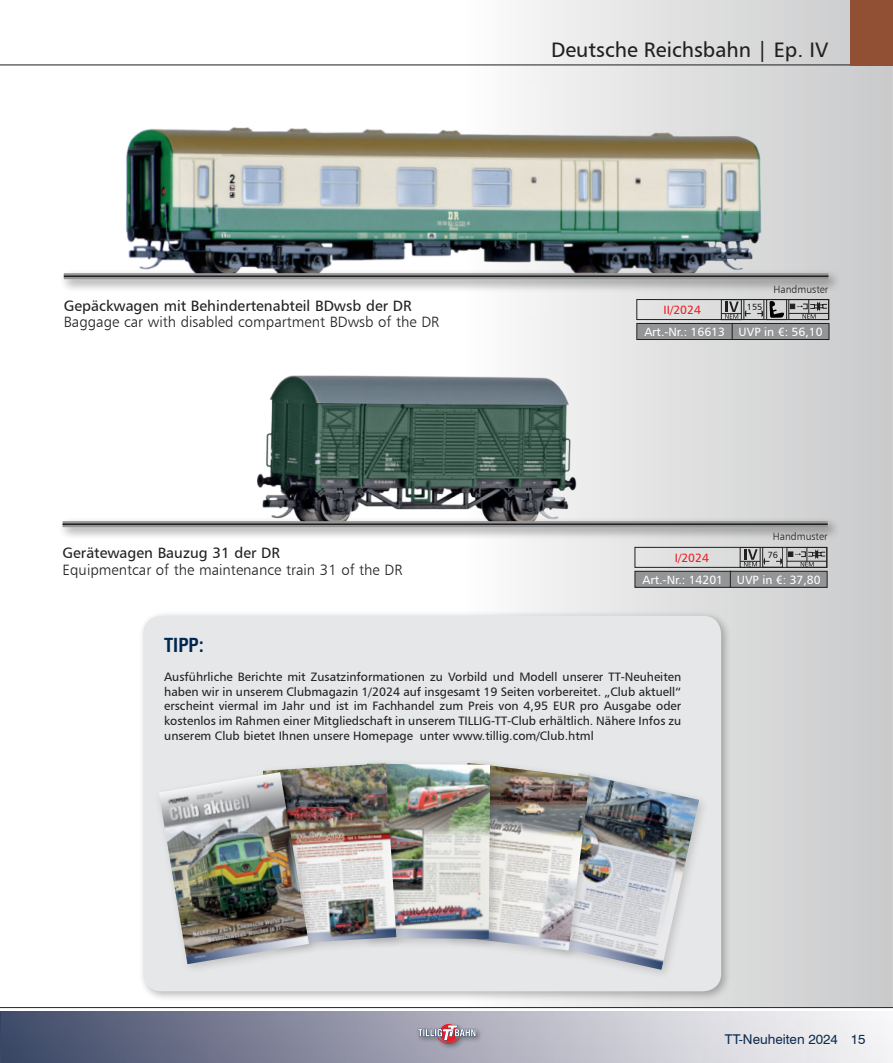
<style>
.page{position:relative;width:893px;height:1063px;background:#fff}
.page>*{position:absolute;margin:0;border:0;box-sizing:border-box;transform-origin:0 0}
.t1{font:21px "Humanist 777 BT Roman B";color:#221f1f}
.t2{font:700 condensed 18.9px "Swiss 721 BT";color:#002652}
.t3{font:15px "Humanist 777 BT Light B";color:#221f1f}
.t4{font:15px "Humanist 777 BT Roman B";color:#221f1f}
.t5{font:13.5px "Swiss 721 BT";color:#0f2c4e}
.t6{font:12.15px/14.7px "Humanist 777 BT Roman B";color:#221f1f;text-align:justify}
.t7{font:12px "Humanist 777 BT Roman B";color:#fff}
.t8{font:12px "Humanist 777 BT Roman B";color:#ed1c24}
.t9{font:10.5px "Humanist 777 BT Light B";color:#221f1f}
.t10{font:9px "Humanist 777 BT Roman B";color:#221f1f}
</style>
<div class="page">
<img style="left:0;top:0;width:893px;height:1007px">
<img style="left:0;top:1011px;width:893px;height:52px">
<hr style="left:0;top:1007px;width:893px;height:1px;background:#0f2c4e">
<div style="left:416px;top:1022px;width:67px;height:28px;background:#221f1f;opacity:.5"></div>
<svg style="left:418px;top:1024px;width:58px;height:20px"></svg>
<hr style="left:0;top:64px;width:893px;height:1px;background:#221f1f">
<img style="left:256px;top:327px;width:323px;height:246px">
<img style="left:116px;top:96px;width:648px;height:206px">
<div style="left:851px;top:0;width:42px;height:65px;background:#914f33"></div>
<div style="left:637px;top:299px;width:192px;height:21px;border:1px solid #221f1f"></div>
<div style="left:637px;top:323px;width:96px;height:17px;background:#939597"></div>
<div style="left:637px;top:323px;width:96px;height:17px;border:1px solid #221f1f"></div>
<div style="left:732px;top:323px;width:97px;height:17px;background:#939597"></div>
<div style="left:732px;top:323px;width:97px;height:17px;border:1px solid #221f1f"></div>
<div style="left:721px;top:299px;width:20px;height:21px;border:1px solid #221f1f"></div>
<div style="left:744px;top:299px;width:20px;height:21px;border:1px solid #221f1f"></div>
<svg style="left:721px;top:302px;width:30px;height:17px"></svg>
<svg style="left:757px;top:311px;width:6px;height:5px"></svg>
<div style="left:789px;top:299px;width:40px;height:21px;border:1px solid #221f1f"></div>
<hr style="left:789px;top:313px;width:40px;height:1px;background:#221f1f">
<div style="left:766px;top:299px;width:21px;height:21px;border:1px solid #221f1f"></div>
<svg style="left:769px;top:300px;width:59px;height:19px"></svg>
<div style="left:59px;top:268px;width:783px;height:25px;background:#221f1f;opacity:.5"></div>
<div style="left:64px;top:273px;width:764px;height:6px;background:#939597"></div>
<hr style="left:64px;top:275px;width:764px;height:2px;background:#221f1f">
<div style="left:635px;top:547px;width:192px;height:21px;border:1px solid #221f1f"></div>
<div style="left:635px;top:571px;width:96px;height:16px;background:#939597"></div>
<div style="left:635px;top:571px;width:96px;height:17px;border:1px solid #221f1f"></div>
<div style="left:730px;top:571px;width:97px;height:16px;background:#939597"></div>
<div style="left:730px;top:571px;width:97px;height:17px;border:1px solid #221f1f"></div>
<div style="left:740px;top:547px;width:20px;height:21px;border:1px solid #221f1f"></div>
<div style="left:762px;top:547px;width:21px;height:20px;border:1px solid #221f1f"></div>
<svg style="left:740px;top:549px;width:29px;height:18px"></svg>
<svg style="left:776px;top:559px;width:6px;height:5px"></svg>
<div style="left:787px;top:547px;width:40px;height:21px;border:1px solid #221f1f"></div>
<svg style="left:788px;top:547px;width:38px;height:20px"></svg>
<hr style="left:787px;top:561px;width:40px;height:1px;background:#221f1f">
<div style="left:58px;top:516px;width:783px;height:25px;background:#221f1f;opacity:.5"></div>
<div style="left:63px;top:521px;width:765px;height:6px;background:#939597"></div>
<hr style="left:63px;top:523px;width:765px;height:2px;background:#221f1f">
<div style="left:138px;top:611px;width:594px;height:392px;background:#221f1f;opacity:.33"></div>
<div style="left:143px;top:616px;width:578px;height:375px;background:#e6e7e8;border-radius:18px"></div>
<img style="left:600px;top:777px;width:99px;height:193px">
<div style="left:442px;top:758px;width:158px;height:203px;background:#221f1f;opacity:.18"></div>
<img style="left:446px;top:763px;width:144px;height:188px">
<div style="left:360px;top:758px;width:141px;height:192px;background:#221f1f;opacity:.18"></div>
<img style="left:407px;top:764px;width:83px;height:175px">
<div style="left:258px;top:759px;width:149px;height:196px;background:#221f1f;opacity:.18"></div>
<img style="left:263px;top:763px;width:133px;height:182px">
<div style="left:154px;top:767px;width:165px;height:208px;background:#221f1f;opacity:.18"></div>
<img style="left:159px;top:772px;width:150px;height:192px">
<h1 class="t1" style="left:551px;top:37px;width:279px">Deutsche Reichsbahn | Ep. IV</h1>
<p class="t4" style="left:64px;top:296px;width:349px">Gepäckwagen mit Behindertenabteil BDwsb der DR</p>
<p class="t3" style="left:64px;top:316px;width:377px">Baggage car with disabled compartment BDwsb of the DR</p>
<p class="t4" style="left:63px;top:544px;width:219px">Gerätewagen Bauzug 31 der DR</p>
<p class="t3" style="left:63px;top:561px;width:341px">Equipmentcar of the maintenance train 31 of the DR</p>
<p class="t8" style="left:664px;top:303px;width:39px">II/2024</p>
<p class="t10" style="left:747px;top:301px;width:17px">155</p>
<p class="t9" style="left:773px;top:285px;width:56px">Handmuster</p>
<p class="t7" style="left:644px;top:324px;width:180px">Art.-Nr.: 16613 UVP in €: 56,10</p>
<p class="t9" style="left:773px;top:532px;width:56px">Handmuster</p>
<p class="t8" style="left:675px;top:551px;width:36px">I/2024</p>
<p class="t10" style="left:768px;top:549px;width:12px">76</p>
<p class="t7" style="left:642px;top:572px;width:180px">Art.-Nr.: 14201 UVP in €: 37,80</p>
<h2 class="t2" style="left:164px;top:634px;width:41px">TIPP:</h2>
<p class="t6" style="left:164px;top:669px;width:519px">Ausführliche Berichte mit Zusatzinformationen zu Vorbild und Modell unserer TT-Neuheiten haben wir in unserem Clubmagazin 1/2024 auf insgesamt 19 Seiten vorbereitet. „Club aktuell“ erscheint viermal im Jahr und ist im Fachhandel zum Preis von 4,95 EUR pro Ausgabe oder kostenlos im Rahmen einer Mitgliedschaft in unserem TILLIG-TT-Club erhältlich. Nähere Infos zu unserem Club bietet Ihnen unsere Homepage unter www.tillig.com/Club.html</p>
<p class="t5" style="left:725px;top:1031px;width:142px">TT-Neuheiten 2024 15</p>
</div>
